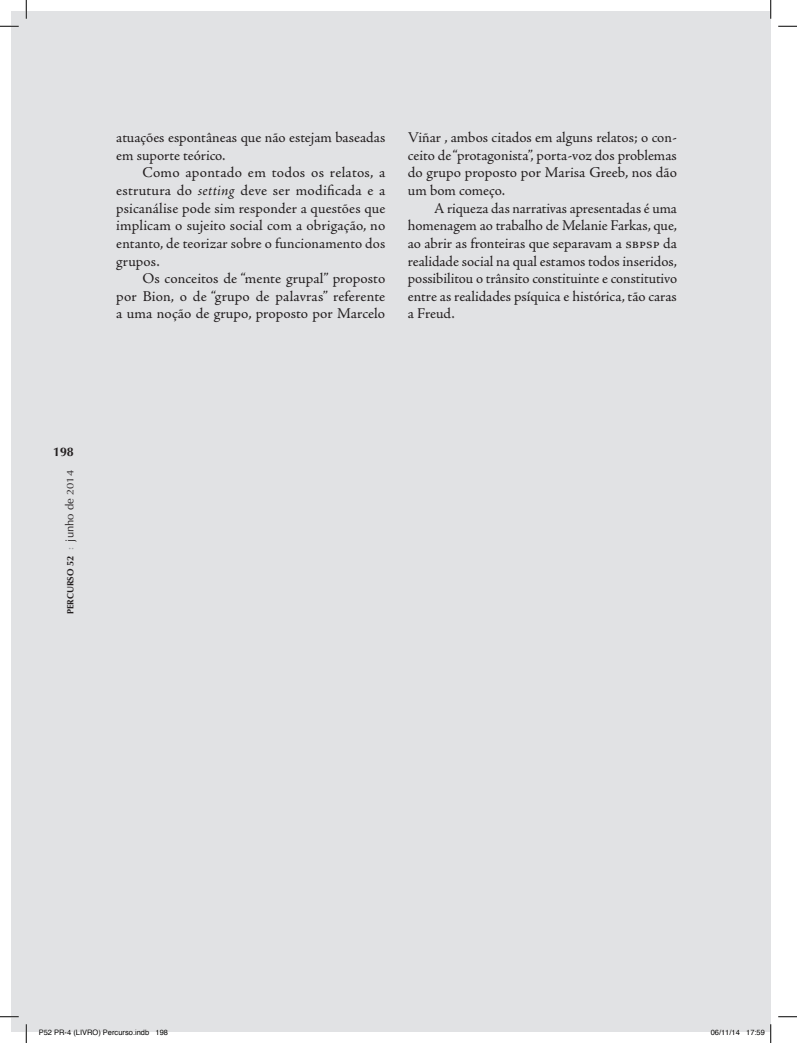
<style>
.page{position:relative;width:797px;height:1043px;background:#fff}
.page>*{position:absolute;margin:0;border:0;box-sizing:border-box;transform-origin:0 0}
.t1{font:15px/17.6px "Adobe Jenson Pro";color:#231f20;text-align:justify}
.t2{font:700 12.5px "Optima LT Std";color:#231f20}
.t3{font:9px "Optima LT Std Bold SC800";color:#231f20}
.t4{font:7.5px "Helvetica";color:#000}
.s1{font-style:italic}
.s2{font-size:9.38px}
.s3{font-family:"Adobe Jenson Pro";font-size:11.25px;color:#939598}
.s4{font-family:"Optima LT Std";font-size:11.25px}
.s5{font-family:"Optima LT Std";font-size:9.62px}
</style>
<div class="page">
<div style="left:11px;top:11px;width:759px;height:1020px;background:#e1e2e4"></div>
<svg style="left:0;top:25px;width:19px;height:2px"></svg>
<svg style="left:778px;top:25px;width:19px;height:2px"></svg>
<svg style="left:0;top:1016px;width:19px;height:1px"></svg>
<svg style="left:778px;top:1016px;width:19px;height:1px"></svg>
<svg style="left:25px;top:0;width:2px;height:19px"></svg>
<svg style="left:25px;top:1024px;width:2px;height:18px"></svg>
<svg style="left:770px;top:0;width:1px;height:19px"></svg>
<svg style="left:39px;top:1029px;width:108px;height:3px"></svg>
<svg style="left:710px;top:1029px;width:30px;height:3px"></svg>
<svg style="left:746px;top:1024px;width:25px;height:18px"></svg>
<p class="t1" style="left:116px;top:129px;width:270px">atuações espontâneas que não estejam baseadas em suporte teórico.</p>
<p class="t1" style="left:116px;top:164px;width:270px;text-indent:26px">Como apontado em todos os relatos, a estrutura do <span class="s1">setting</span> deve ser modificada e a psicanálise pode sim responder a questões que implicam o sujeito social com a obrigação, no entanto, de teorizar sobre o funcionamento dos grupos.</p>
<p class="t1" style="left:116px;top:270px;width:270px;text-indent:26px">Os conceitos de “mente grupal” proposto por Bion, o de “grupo de palavras” referente a uma noção de grupo, proposto por Marcelo</p>
<p class="t1" style="left:408px;top:129px;width:271px">Viñar , ambos citados em alguns relatos; o con&shy;ceito de “protagonista”, porta-voz dos problemas do grupo proposto por Marisa Greeb, nos dão um bom começo.</p>
<p class="t1" style="left:408px;top:199px;width:271px;text-indent:26px">A riqueza das narrativas apresentadas é uma homenagem ao trabalho de Melanie Farkas, que, ao abrir as fronteiras que separavam a sbpsp da realidade social na qual estamos todos inseridos, possibilitou o trânsito constituinte e constitutivo entre as realidades psíquica e histórica, tão caras a Freud.</p>
<p class="t2" style="left:53px;top:445px;width:22px">198</p>
<p class="t3" style="left:65px;top:614px;width:146px;rotate:-90deg">percurso <span class="s2">52</span> <span class="s3">:</span> <span class="s4">junho de</span> <span class="s5">2014</span></p>
<p class="t4" style="left:39px;top:1027px;width:131px">P52 PR-4 (LIVRO) Percurso.indb 198</p>
<p class="t4" style="left:710px;top:1027px;width:56px">06/11/14 17:59</p>
</div>
